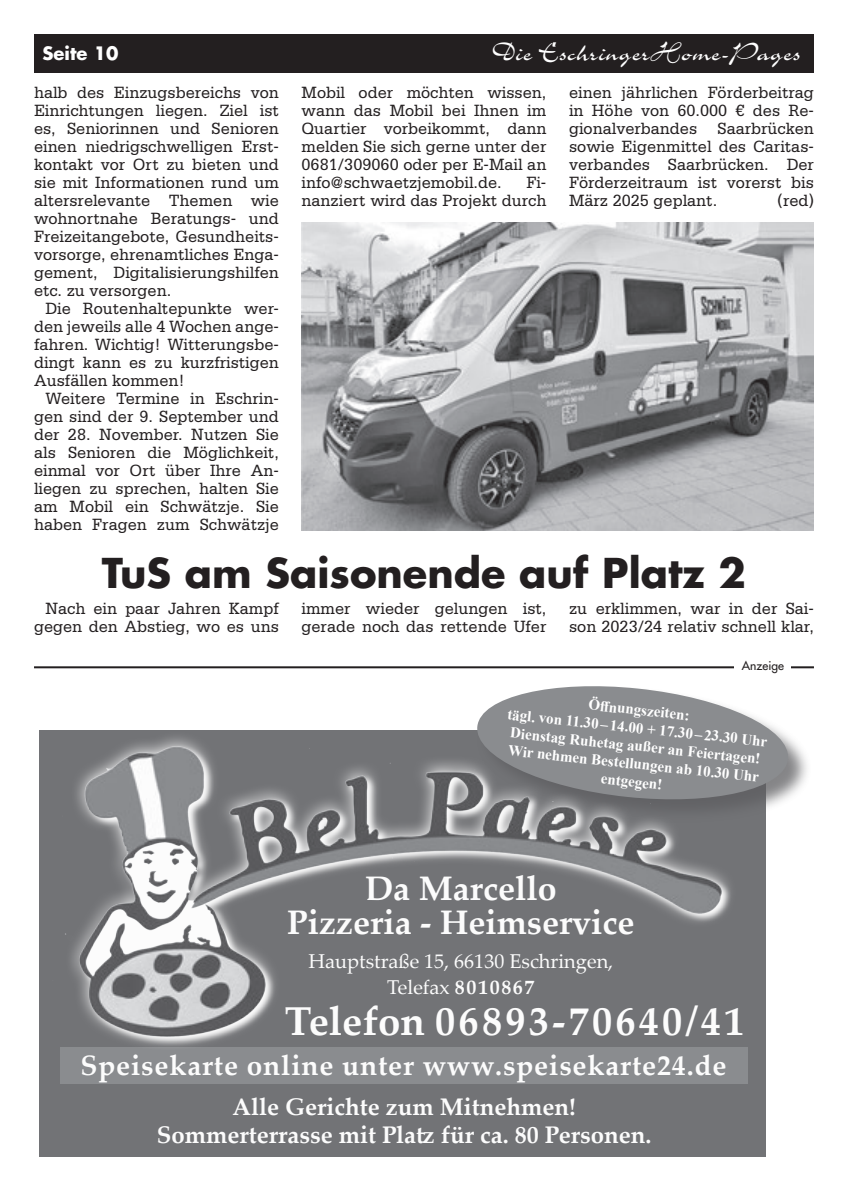
<style>
.page{position:relative;width:848px;height:1191px;background:#fff}
.page>*{position:absolute;margin:0;border:0;box-sizing:border-box;transform-origin:0 0}
.t1{font:700 40.2px "Palatino Linotype";letter-spacing:.08em;color:#fcfcfc}
.Uberschrift{font:700 40px "Futura LT";color:#231f20}
.t2{font:700 34px/34px "Palatino Linotype";color:#fcfcfc;text-align:center}
.t3{font:29px "Charme LT";color:#fff}
.t4{font:700 28px "Palatino Linotype";letter-spacing:.03em;color:#fcfcfc}
.t5{font:700 24px/28.8px "Palatino Linotype";color:#fcfcfc;text-align:center}
.t6{font:20px/26px "Palatino Linotype";color:#fcfcfc;text-align:center}
.t7{font:700 18px "Futura LT";color:#fff}
.Grundtext{font:17.2px/18px "Serifa LT";color:#231f20;text-align:justify;scale:.95 1}
.Zwischenüberschrift{font:700 15px "Times New Roman";color:#fff}
.t8{font:12px "Futura LT";color:#231f20}
.s1{font-weight:700}
</style>
<div class="page">
<div style="left:34px;top:34px;width:780px;height:38px;background:#231f20"></div>
<div style="left:40px;top:730px;width:725px;height:427px;background:#727376"></div>
<div style="left:60px;top:1047px;width:688px;height:37px;background:#8a8c8f"></div>
<div style="left:477px;top:685px;width:334px;height:138px;background:#5d5d60;opacity:.75"></div>
<svg style="left:477px;top:685px;width:314px;height:121px"></svg>
<img style="left:65px;top:728px;width:686px;height:318px">
<hr style="left:34px;top:666px;width:780px;height:2px;background:#231f20">
<div style="left:734px;top:660px;width:57px;height:14px;background:#fff"></div>
<img style="left:301px;top:223px;width:513px;height:307px">
<p class="t7" style="left:43px;top:42px;width:77px">Seite 10</p>
<p class="t3" style="left:492px;top:38px;width:310px">Die EschringerHome-Pages</p>
<p class="Grundtext" style="left:34px;top:84px;width:259px">halb des Einzugsbereichs von Einrichtungen liegen. Ziel ist es, Seniorinnen und Senioren einen niedrigschwelligen Erst&shy;kontakt vor Ort zu bieten und sie mit Informationen rund um altersrelevante Themen wie wohnortnahe Beratungs- und Freizeitangebote, Gesundheits&shy;vorsorge, ehrenamtliches Enga&shy;gement, Digitalisierungshilfen etc. zu versorgen.</p>
<p class="Grundtext" style="left:34px;top:300px;width:259px;text-indent:11px">Die Routenhaltepunkte wer&shy;den jeweils alle 4 Wochen ange&shy;fahren. Wichtig! Witterungsbe&shy;dingt kann es zu kurzfristigen Ausfällen kommen!</p>
<p class="Grundtext" style="left:34px;top:390px;width:259px;text-indent:11px">Weitere Termine in Eschrin&shy;gen sind der 9. September und der 28. November. Nutzen Sie als Senioren die Möglichkeit, einmal vor Ort über Ihre An&shy;liegen zu sprechen, halten Sie am Mobil ein Schwätzje. Sie haben Fragen zum Schwätzje</p>
<p class="Grundtext" style="left:301px;top:84px;width:259px">Mobil oder möchten wissen, wann das Mobil bei Ihnen im Quartier vorbeikommt, dann melden Sie sich gerne unter der 0681/309060 oder per E-Mail an info@schwaetzjemobil.de.</p>
<p class="Grundtext" style="left:301px;top:174px;width:259px;text-align:right">Fi-<br>nanziert wird das Projekt durch</p>
<p class="Grundtext" style="left:569px;top:84px;width:259px">einen jährlichen Förderbeitrag in Höhe von 60.000 € des Re&shy;gionalverbandes Saarbrücken sowie Eigenmittel des Caritas&shy;verbandes Saarbrücken. Der Förderzeitraum ist vorerst bis März 2025 geplant.</p>
<p class="Grundtext" style="left:777px;top:192px;width:40px">(red)</p>
<p class="Uberschrift" style="left:102px;top:546px;width:645px">TuS am Saisonende auf Platz 2</p>
<p class="Grundtext" style="left:34px;top:599px;width:259px;text-align:right">Nach ein paar Jahren Kampf gegen den Abstieg, wo es uns</p>
<p class="Grundtext" style="left:301px;top:599px;width:259px">immer wieder gelungen ist, gerade noch das rettende Ufer</p>
<p class="Grundtext" style="left:569px;top:599px;width:259px">zu erklimmen, war in der Sai&shy;son 2023/24 relativ schnell klar,</p>
<p class="t8" style="left:741px;top:658px;width:44px">Anzeige</p>
<p class="Zwischenüberschrift" style="left:590px;top:693px;width:103px;rotate:6deg">Öffnungszeiten:</p>
<p class="Zwischenüberschrift" style="left:508px;top:703px;width:263px;rotate:6deg">tägl. von 11.30 –14.00 + 17.30–23.30 Uhr</p>
<p class="Zwischenüberschrift" style="left:511px;top:721px;width:253px;rotate:6deg">Dienstag Ruhetag außer an Feiertagen!</p>
<p class="Zwischenüberschrift" style="left:509px;top:739px;width:253px;rotate:6deg">Wir nehmen Bestellungen ab 10.30 Uhr</p>
<p class="Zwischenüberschrift" style="left:602px;top:767px;width:63px;rotate:6deg">entgegen!</p>
<p class="t2" style="left:287px;top:870px;width:349px">Da Marcello<br>Pizzeria - Heimservice</p>
<p class="t6" style="left:308px;top:947px;width:306px">Hauptstraße 15, 66130 Eschringen,<br>Telefax <span class="s1">8010867</span></p>
<p class="t1" style="left:285px;top:992px;width:461px">Telefon 06893-70640/41</p>
<p class="t4" style="left:80px;top:1045px;width:647px">Speisekarte online unter www.speisekarte24.de</p>
<p class="t5" style="left:157px;top:1091px;width:496px">Alle Gerichte zum Mitnehmen!<br>Sommerterrasse mit Platz für ca. 80 Personen.</p>
</div>
